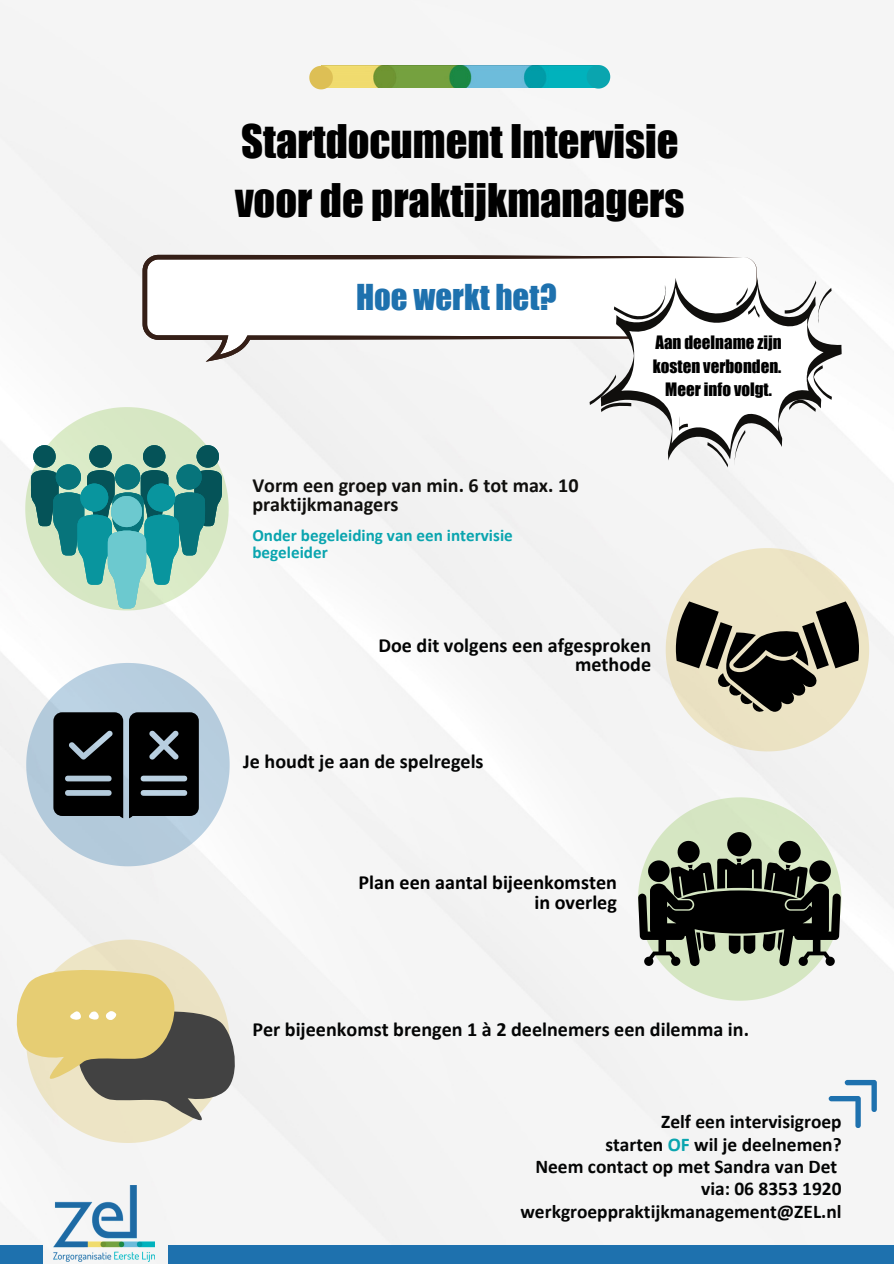
<style>
.page{position:relative;width:894px;height:1264px;background:#fff}
.page>*{position:absolute;margin:0;border:0;box-sizing:border-box;transform-origin:0 0}
.t1{font:42.6px/58.8px "Impact";color:#000}
.t2{font:32.85px "Impact";color:#1e71ae}
.t3{font:700 20.1px/19.2px "Calibri";color:#040505;text-align:right}
.t4{font:700 20.1px/19.2px "Calibri";color:#100f0d}
.t5{font:700 20.1px/19.2px "Calibri";color:#000;text-align:right}
.t6{font:700 19.35px/22.5px "Calibri";color:#040505;text-align:right}
.t7{font:700 17.1px/17px "Calibri";color:#0aa5af}
.t8{font:16.95px/23.4px "Impact";color:#000}
.s1{color:#0aa5af}
</style>
<div class="page">
<div style="left:0;top:2px;width:893px;height:1261px;background:#f5f5f5"></div>
<svg style="left:142px;top:255px;width:615px;height:107px"></svg>
<img style="left:53px;top:1185px;width:102px;height:76px">
<div style="left:168px;top:1244px;width:725px;height:19px;background:#1e71ae"></div>
<div style="left:0;top:1244px;width:42px;height:19px;background:#1e71ae"></div>
<svg style="left:25px;top:407px;width:204px;height:203px"></svg>
<div style="left:111px;top:496px;width:31px;height:31px;background:#6cc9cf;border-radius:50%"></div>
<svg style="left:26px;top:663px;width:203px;height:203px"></svg>
<svg style="left:638px;top:797px;width:203px;height:203px"></svg>
<div style="left:648px;top:860px;width:21px;height:22px;background:#000;border-radius:50%"></div>
<svg style="left:13px;top:939px;width:226px;height:203px"></svg>
<svg style="left:665px;top:548px;width:203px;height:203px"></svg>
<svg style="left:828px;top:1079px;width:48px;height:49px"></svg>
<svg style="left:589px;top:277px;width:252px;height:190px"></svg>
<img style="left:333px;top:66px;width:253px;height:21px">
<svg style="left:309px;top:66px;width:24px;height:23px"></svg>
<svg style="left:586px;top:65px;width:24px;height:24px"></svg>
<p class="t1" style="left:235px;top:111px;width:451px">Startdocument Intervisie voor de praktijkmanagers</p>
<p class="t2" style="left:356px;top:276px;width:202px">Hoe werkt het?</p>
<p class="t4" style="left:252px;top:477px;width:327px">Vorm een groep van min. 6 tot max. 10 praktijkmanagers</p>
<p class="t7" style="left:252px;top:528px;width:262px">Onder begeleiding van een intervisie begeleider</p>
<p class="t8" style="left:652px;top:331px;width:130px">Aan deelname zijn kosten verbonden.</p>
<p class="t8" style="left:665px;top:377px;width:108px">Meer info volgt.</p>
<p class="t3" style="left:378px;top:637px;width:274px">Doe dit volgens een afgesproken methode</p>
<p class="t3" style="left:243px;top:753px;width:242px">Je houdt je aan de spelregels</p>
<p class="t5" style="left:358px;top:874px;width:260px">Plan een aantal bijeenkomsten in overleg</p>
<p class="t3" style="left:252px;top:1021px;width:498px">Per bijeenkomst brengen 1 à 2 deelnemers een dilemma in.</p>
<p class="t6" style="left:605px;top:1111px;width:237px">Zelf een intervisigroep starten <span class="s1">OF</span> wil je deelnemen?</p>
<p class="t6" style="left:535px;top:1156px;width:303px">Neem contact op met Sandra van Det</p>
<p class="t6" style="left:520px;top:1179px;width:322px">via: 06 8353 1920 werkgroeppraktijkmanagement@ZEL.nl</p>
</div>
